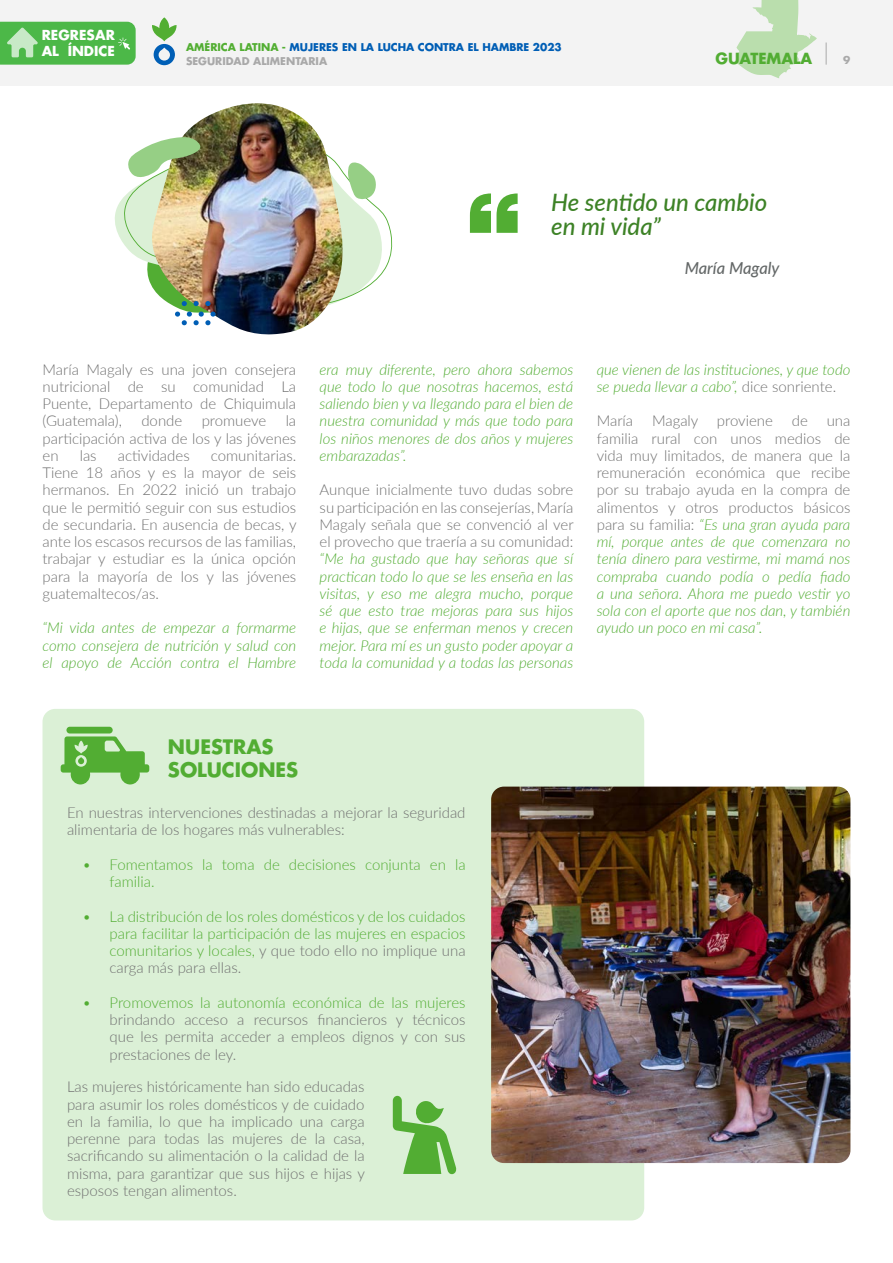
<style>
.page{position:relative;width:893px;height:1263px;background:#fff}
.page>*{position:absolute;margin:0;border:0;box-sizing:border-box;transform-origin:0 0}
.t1{font:italic 500 24px "Lato";color:#3d8226}
.t2{font:700 19.5px "Futura LT Pro";color:#52ad33}
.t3{font:italic 500 16.5px "Lato";color:#646868}
.t4{font:italic 300 15px/17.2px "Lato";color:#52ad33;text-align:justify}
.t5{font:300 15px/17.2px "Lato";color:#707070;text-align:justify}
.t6{font:300 15px/17.2px "Lato";color:#52ad33}
.t7{font:700 15px "Futura LT Pro";color:#52ad33}
.t8{font:700 13.5px/16.5px "Futura LT Pro";letter-spacing:.005em;color:#fff}
.t9{font:700 10.5px/13.4px "Futura LT Pro";color:#005eb5}
.t10{font:700 10.5px "Futura LT Pro";color:#a9a9a9}
.s1{color:#52ae32}
.s2{color:#a9a9a9}
.s3{font-style:normal;color:#707070}
.s4{color:#707070}
.s5{color:#52ad33}
</style>
<div class="page">
<div style="left:0;top:0;width:893px;height:85px;background:#f3f3f3"></div>
<svg style="left:826px;top:43px;width:1px;height:22px"></svg>
<svg style="left:152px;top:17px;width:25px;height:48px"></svg>
<svg style="left:0;top:22px;width:136px;height:43px;background:#5abd57"></svg>
<svg style="left:736px;top:0;width:81px;height:78px"></svg>
<div style="left:43px;top:709px;width:601px;height:511px;background:#dbf0d6;border-radius:13px"></div>
<svg style="left:470px;top:193px;width:48px;height:40px"></svg>
<svg style="left:115px;top:199px;width:7px;height:42px"></svg>
<img style="left:491px;top:787px;width:359px;height:376px">
<svg style="left:61px;top:736px;width:88px;height:48px"></svg>
<div style="left:66px;top:727px;width:47px;height:6px;background:#52ad33;border-radius:3px"></div>
<img style="left:182px;top:103px;width:137px;height:232px">
<img style="left:122px;top:137px;width:271px;height:188px">
<svg style="left:393px;top:1096px;width:64px;height:79px"></svg>
<p class="t8" style="left:42px;top:26px;width:75px">REGRESAR<br>AL ÍNDICE</p>
<p class="t9" style="left:186px;top:40px;width:377px"><span class="s1">AMÉRICA LATINA -</span> MUJERES EN LA LUCHA CONTRA EL HAMBRE 2023<br><span class="s2">SEGURIDAD ALIMENTARIA</span></p>
<p class="t7" style="left:715px;top:46px;width:98px">GUATEMALA</p>
<p class="t10" style="left:843px;top:52px;width:9px">9</p>
<p class="t1" style="left:551px;top:185px;width:218px">He sentido un cambio</p>
<p class="t1" style="left:551px;top:209px;width:111px">en mi vida”</p>
<p class="t3" style="left:685px;top:256px;width:96px">María Magaly</p>
<p class="t5" style="left:43px;top:360px;width:255px">María Magaly es una joven consejera nutricional de su comunidad La Puente, Departamento de Chiquimula (Guatemala),</p>
<p class="t5" style="left:43px;top:412px;width:255px;text-indent:243px">la participación activa de los y las jóvenes en</p>
<p class="t5" style="left:141px;top:412px;width:42px">donde</p>
<p class="t5" style="left:202px;top:412px;width:66px">promueve</p>
<p class="t5" style="left:80px;top:446px;width:18px">las</p>
<p class="t5" style="left:118px;top:446px;width:73px">actividades</p>
<p class="t5" style="left:43px;top:446px;width:256px;text-indent:168px">comunitarias.<br>Tiene 18 años y es la mayor de seis hermanos. En 2022 inició un trabajo que le permitió seguir con sus estudios de secundaria. En ausencia de becas, y ante los escasos recursos de las familias, trabajar y estudiar es la única opción para la mayoría de los y las jóvenes guatemaltecos/as.</p>
<p class="t4" style="left:43px;top:619px;width:255px">“Mi vida antes de empezar a formarme como consejera de nutrición y salud con el apoyo de Acción contra el Hambre</p>
<p class="t4" style="left:320px;top:360px;width:255px">era muy diferente, pero ahora sabemos que todo lo que nosotras hacemos, está saliendo bien y va llegando para el bien de nuestra comunidad y más que todo para los niños menores de dos años y mujeres embarazadas”.</p>
<p class="t4" style="left:320px;top:481px;width:256px"><span class="s3">Aunque inicialmente tuvo dudas sobre su participación en las consejerías, María Magaly señala que se convenció al ver el provecho que traería a su comunidad: </span>“Me ha gustado que hay señoras que sí practican todo lo que se les enseña en las visitas, y eso me alegra mucho, porque sé que esto trae mejoras para sus hijos e hijas, que se enferman menos y crecen mejor. Para mí es un gusto poder apoyar a toda la comunidad y a todas las personas</p>
<p class="t4" style="left:597px;top:360px;width:255px">que vienen de las instituciones, y que todo se pueda llevar a cabo”, <span class="s3">dice sonriente.</span></p>
<p class="t5" style="left:597px;top:412px;width:38px">María</p>
<p class="t5" style="left:652px;top:412px;width:122px">Magaly proviene</p>
<p class="t5" style="left:792px;top:412px;width:18px">de</p>
<p class="t4" style="left:597px;top:412px;width:255px;text-indent:230px"><span class="s3">una familia rural con unos medios de vida muy limitados, de manera que la remuneración económica que recibe por su trabajo ayuda en la compra de alimentos y otros productos básicos para su familia:</span> “Es una gran ayuda para mí, porque antes de que comenzara no tenía dinero para vestirme, mi mamá nos compraba cuando podía o pedía fiado a una señora. Ahora me puedo vestir yo sola con el aporte que nos dan, y también ayudo un poco en mi casa”.</p>
<p class="t2" style="left:168px;top:731px;width:107px">NUESTRAS</p>
<p class="t2" style="left:168px;top:755px;width:132px">SOLUCIONES</p>
<p class="t5" style="left:67px;top:804px;width:400px">En nuestras intervenciones destinadas a mejorar la seguridad alimentaria de los hogares más vulnerables:</p>
<p class="t6" style="left:110px;top:855px;width:358px;text-indent:-27px">• Fomentamos la toma de decisiones conjunta en la familia.</p>
<p class="t6" style="left:110px;top:907px;width:358px;text-align:justify;text-indent:-27px">• La distribución de los roles domésticos y de los cuidados para facilitar la participación de las mujeres en espacios comunitarios y locales, <span class="s4">y que todo ello no implique una carga más para ellas.</span></p>
<p class="t5" style="left:110px;top:993px;width:358px;text-indent:-27px"><span class="s5">• Promovemos la autonomía económica de las mujeres </span>brindando acceso a recursos financieros y técnicos que les permita acceder a empleos dignos y con sus prestaciones de ley.</p>
<p class="t5" style="left:67px;top:1078px;width:299px">Las mujeres históricamente han sido educadas para asumir los roles domésticos y de cuidado en la familia, lo que ha implicado una carga perenne para todas las mujeres de la casa, sacrificando su alimentación o la calidad de la misma, para garantizar que sus hijos e hijas y esposos tengan alimentos.</p>
</div>
